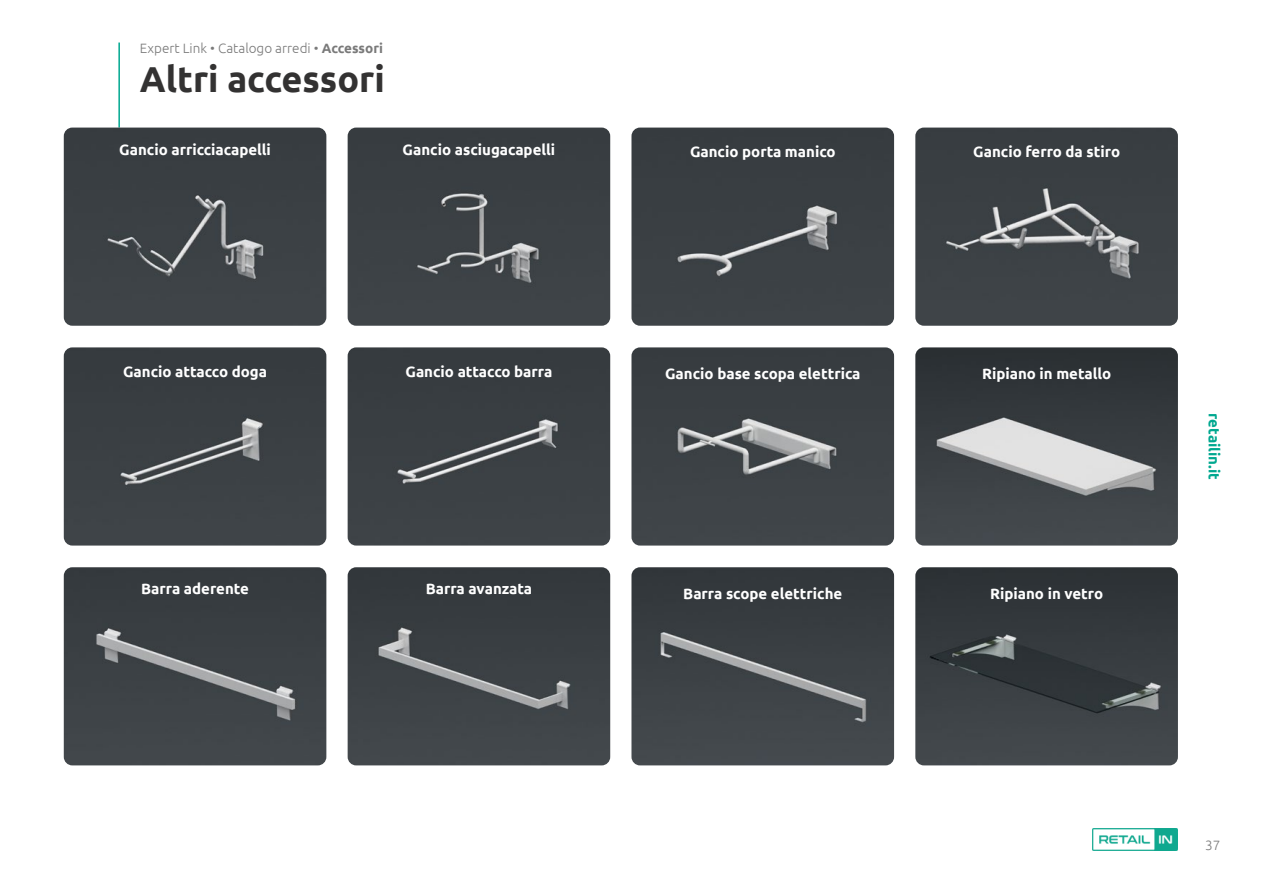
<style>
.page{position:relative;width:1263px;height:893px;background:#fff}
.page>*{position:absolute;margin:0;border:0;box-sizing:border-box;transform-origin:0 0}
.t1{font:700 36px "Ubuntu";color:#333232}
.t2{font:700 15px "Ubuntu";color:#fff}
.t3{font:700 15px "Ubuntu";color:#00a890}
.t4{font:300 13.5px "Ubuntu";color:#7a7a7a}
.s1{font-weight:700}
</style>
<div class="page">
<img style="left:1093px;top:828px;width:85px;height:22px">
<hr style="left:118px;top:43px;width:2px;height:85px;background:#00a890">
<div style="left:64px;top:128px;width:262px;height:198px;background:#3b4044"></div>
<div style="left:64px;top:347px;width:262px;height:199px;background:#3b4044"></div>
<img style="left:915px;top:347px;width:263px;height:199px">
<div style="left:348px;top:128px;width:262px;height:198px;background:#3b4044"></div>
<div style="left:348px;top:347px;width:262px;height:199px;background:#3a3f43"></div>
<img style="left:915px;top:567px;width:263px;height:198px">
<div style="left:64px;top:567px;width:262px;height:198px;background:#3c4145"></div>
<div style="left:631px;top:128px;width:263px;height:198px;background:#3a3f43"></div>
<img style="left:631px;top:347px;width:263px;height:199px">
<img style="left:631px;top:567px;width:263px;height:198px">
<img style="left:348px;top:567px;width:262px;height:198px">
<img style="left:915px;top:128px;width:263px;height:198px">
<p class="t4" style="left:140px;top:40px;width:245px">Expert Link • Catalogo arredi • <span class="s1">Accessori</span></p>
<h1 class="t1" style="left:140px;top:57px;width:247px">Altri accessori</h1>
<p class="t2" style="left:119px;top:140px;width:153px">Gancio arricciacapelli</p>
<p class="t2" style="left:403px;top:140px;width:154px">Gancio asciugacapelli</p>
<p class="t2" style="left:690px;top:142px;width:147px">Gancio porta manico</p>
<p class="t2" style="left:973px;top:142px;width:148px">Gancio ferro da stiro</p>
<p class="t2" style="left:123px;top:362px;width:146px">Gancio attacco doga</p>
<p class="t2" style="left:982px;top:365px;width:131px">Ripiano in metallo</p>
<p class="t2" style="left:405px;top:362px;width:148px">Gancio attacco barra</p>
<p class="t2" style="left:665px;top:365px;width:197px">Gancio base scopa elettrica</p>
<p class="t2" style="left:141px;top:580px;width:109px">Barra aderente</p>
<p class="t2" style="left:990px;top:584px;width:115px">Ripiano in vetro</p>
<p class="t2" style="left:426px;top:580px;width:108px">Barra avanzata</p>
<p class="t2" style="left:683px;top:584px;width:161px">Barra scope elettriche</p>
<p class="t3" style="left:1223px;top:413px;width:68px;rotate:90deg">retailin.it</p>
<p class="t4" style="left:1205px;top:837px;width:17px">37</p>
</div>
